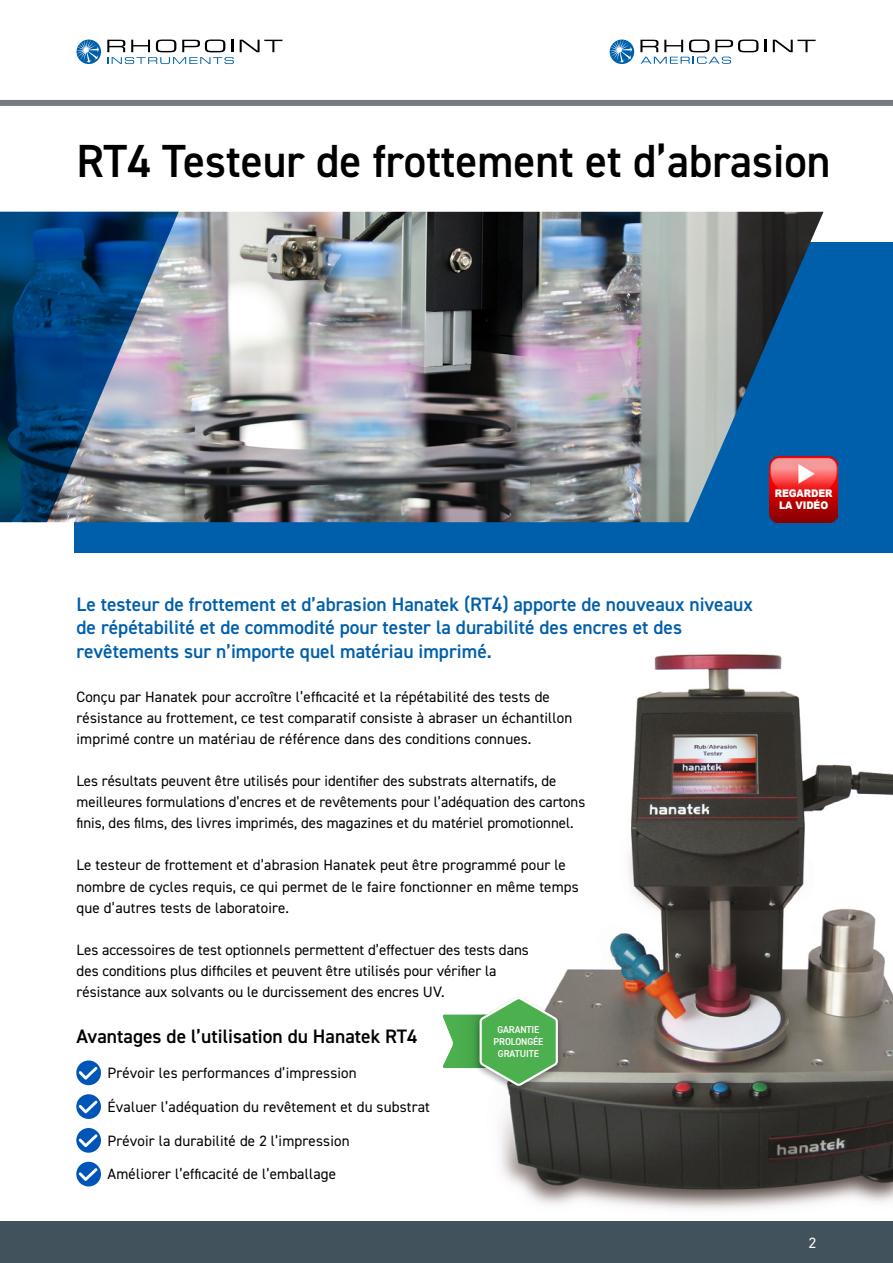
<style>
.page{position:relative;width:893px;height:1263px;background:#fff}
.page>*{position:absolute;margin:0;border:0;box-sizing:border-box;transform-origin:0 0}
.t1{font:600 46.5px "DIN2014";color:#000}
.t2{font:600 19.5px/23.4px "DIN2014";color:#005faa}
.t3{font:600 19.5px "DIN2014";color:#000}
.t4{font:15px/21px "DIN2014";letter-spacing:.01em;color:#000}
.t5{font:15px "DIN2014";color:#fff}
.t6{font:900 10.5px/12px "Arial";letter-spacing:-.01em;color:#fff;text-align:center;scale:.9 1}
.t7{font:600 10.05px/12px "DIN2014";letter-spacing:-.01em;color:#fff;text-align:center;scale:.96 1}
</style>
<div class="page">
<div style="left:0;top:100px;width:893px;height:6px;background:#747b83"></div>
<svg style="left:240px;top:40px;width:42px;height:12px"></svg>
<svg style="left:107px;top:40px;width:127px;height:24px"></svg>
<svg style="left:77px;top:40px;width:24px;height:24px"></svg>
<svg style="left:77px;top:40px;width:22px;height:23px"></svg>
<svg style="left:764px;top:40px;width:2px;height:12px"></svg>
<svg style="left:773px;top:40px;width:43px;height:12px"></svg>
<svg style="left:610px;top:40px;width:24px;height:24px"></svg>
<svg style="left:610px;top:40px;width:22px;height:23px"></svg>
<svg style="left:640px;top:40px;width:118px;height:24px"></svg>
<div style="left:0;top:1221px;width:893px;height:42px;background:#42525c"></div>
<img style="left:500px;top:654px;width:393px;height:556px">
<div style="left:75px;top:242px;width:818px;height:310px;background:#005faa"></div>
<img style="left:179px;top:212px;width:645px;height:310px">
<svg style="left:0;top:212px;width:179px;height:310px;background:#3f658a"></svg>
<img style="left:770px;top:457px;width:68px;height:66px">
<div style="left:76px;top:1060px;width:25px;height:25px;background:#0055b8;border-radius:50%"></div>
<svg style="left:79px;top:1067px;width:19px;height:12px"></svg>
<div style="left:76px;top:1094px;width:25px;height:25px;background:#0055b8;border-radius:50%"></div>
<svg style="left:79px;top:1100px;width:19px;height:13px"></svg>
<div style="left:76px;top:1128px;width:25px;height:25px;background:#0055b8;border-radius:50%"></div>
<svg style="left:79px;top:1134px;width:19px;height:13px"></svg>
<div style="left:76px;top:1162px;width:25px;height:24px;background:#0055b8;border-radius:50%"></div>
<svg style="left:79px;top:1168px;width:19px;height:13px"></svg>
<div style="left:473px;top:994px;width:91px;height:101px;background:#000;opacity:.35"></div>
<svg style="left:442px;top:995px;width:117px;height:93px"></svg>
<h1 class="t1" style="left:77px;top:136px;width:755px">RT4 Testeur de frottement et d’abrasion</h1>
<p class="t6" style="left:775px;top:487px;width:66px">REGARDER<br>LA VIDÉO</p>
<h2 class="t2" style="left:77px;top:592px;width:678px">Le testeur de frottement et d’abrasion Hanatek (RT4) apporte de nouveaux niveaux de répétabilité et de commodité pour tester la durabilité des encres et des revêtements sur n’importe quel matériau imprimé.</h2>
<p class="t4" style="left:77px;top:686px;width:497px">Conçu par Hanatek pour accroître l’efficacité et la répétabilité des tests de résistance au frottement, ce test comparatif consiste à abraser un échantillon imprimé contre un matériau de référence dans des conditions connues.</p>
<p class="t4" style="left:77px;top:771px;width:510px">Les résultats peuvent être utilisés pour identifier des substrats alternatifs, de meilleures formulations d’encres et de revêtements pour l’adéquation des cartons finis, des films, des livres imprimés, des magazines et du matériel promotionnel.</p>
<p class="t4" style="left:77px;top:855px;width:504px">Le testeur de frottement et d’abrasion Hanatek peut être programmé pour le nombre de cycles requis, ce qui permet de le faire fonctionner en même temps que d’autres tests de laboratoire.</p>
<p class="t4" style="left:77px;top:939px;width:454px">Les accessoires de test optionnels permettent d’effectuer des tests dans des conditions plus difficiles et peuvent être utilisés pour vérifier la résistance aux solvants ou le durcissement des encres UV.</p>
<h2 class="t3" style="left:77px;top:1026px;width:342px">Avantages de l’utilisation du Hanatek RT4</h2>
<p class="t7" style="left:494px;top:1024px;width:53px">GARANTIE<br>PROLONGÉE<br>GRATUITE</p>
<p class="t4" style="left:108px;top:1062px;width:251px">Prévoir les performances d’impression</p>
<p class="t4" style="left:108px;top:1096px;width:324px">Évaluer l’adéquation du revêtement et du substrat</p>
<p class="t4" style="left:108px;top:1130px;width:243px">Prévoir la durabilité de 2 l’impression</p>
<p class="t4" style="left:108px;top:1164px;width:230px">Améliorer l’efficacité de l’emballage</p>
<p class="t5" style="left:809px;top:1235px;width:9px">2</p>
</div>
